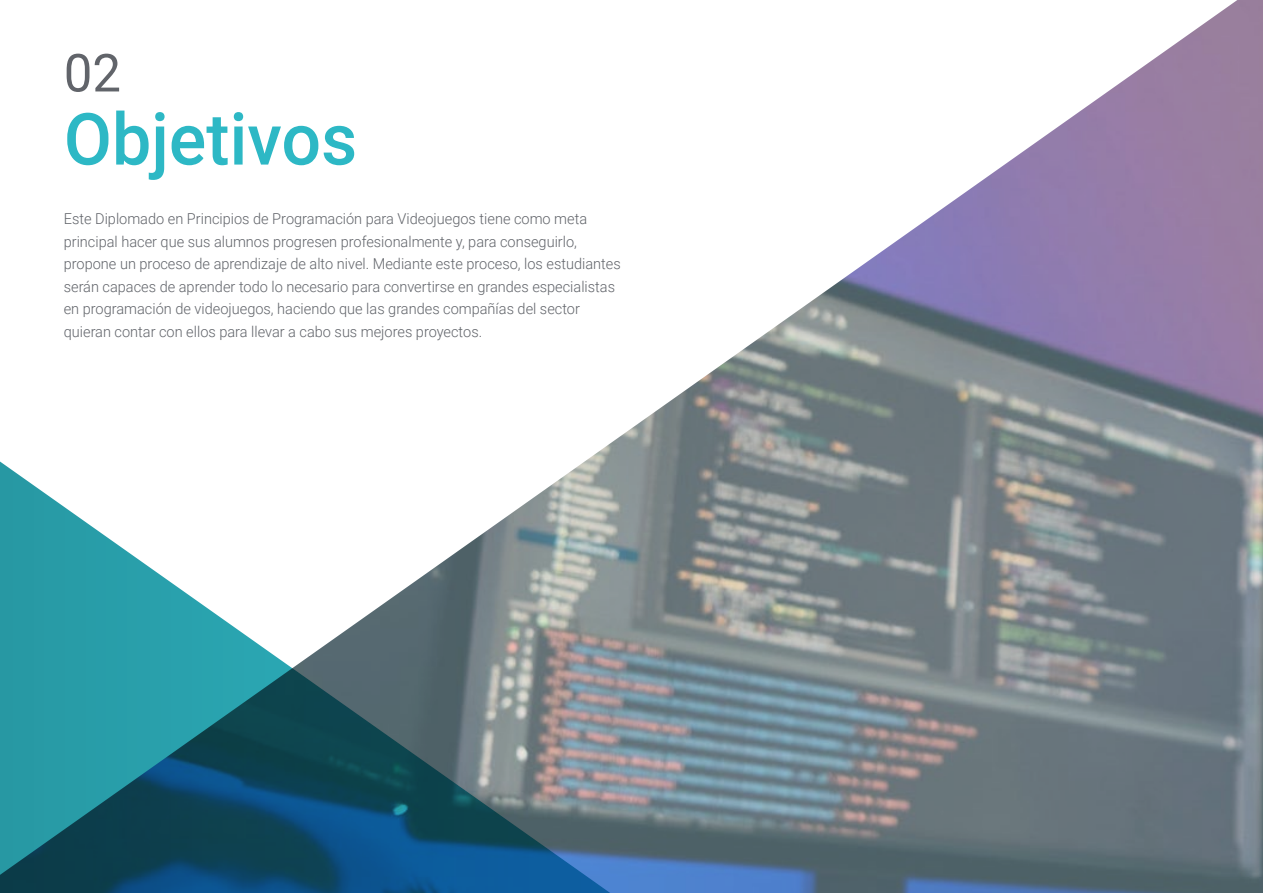
<style>
.page{position:relative;width:1263px;height:893px;background:#fff}
.page>*{position:absolute;margin:0;border:0;box-sizing:border-box;transform-origin:0 0}
.t1{font:500 72px "Roboto";color:#2db8c5}
.t2{font:52.5px "Roboto";color:#61646a}
.t3{font:300 15px/22.5px "Roboto";color:#61646a}
</style>
<div class="page">
<img style="left:607px;top:0;width:656px;height:893px">
<svg style="left:0;top:446px;width:640px;height:447px"></svg>
<h2 class="t2" style="left:64px;top:36px;width:59px">02</h2>
<h1 class="t1" style="left:64px;top:89px;width:295px">Objetivos</h1>
<p class="t3" style="left:64px;top:207px;width:558px">Este Diplomado en Principios de Programación para Videojuegos tiene como meta principal hacer que sus alumnos progresen profesionalmente y, para conseguirlo, propone un proceso de aprendizaje de alto nivel. Mediante este proceso, los estudiantes serán capaces de aprender todo lo necesario para convertirse en grandes especialistas en programación de videojuegos, haciendo que las grandes compañías del sector quieran contar con ellos para llevar a cabo sus mejores proyectos.</p>
</div>
